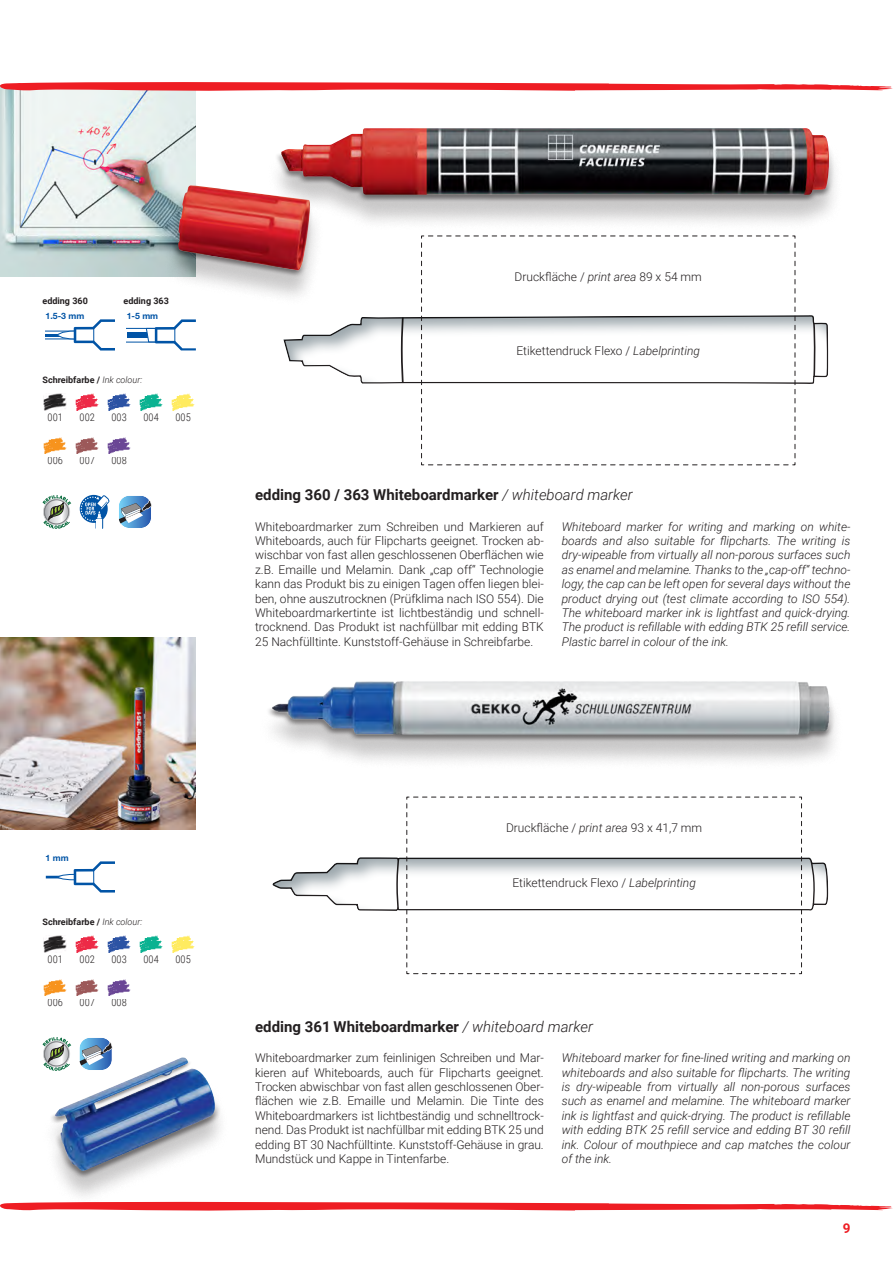
<style>
.page{position:relative;width:893px;height:1263px;background:#fff}
.page>*{position:absolute;margin:0;border:0;box-sizing:border-box;transform-origin:0 0}
.t1{font:700 15px "Roboto";color:#231f20}
.t2{font:700 13.5px "Roboto";color:#ee1d23}
.t3{font:300 12px/14.4px "Roboto";color:#231f20;text-align:justify}
.t4{font:italic 300 12px/14.4px "Roboto";color:#231f20;text-align:justify}
.t5{font:300 10.5px "Roboto Condensed";color:#231f20}
.t6{font:700 9px "Roboto";color:#231f20}
.t7{font:700 8.7px "Helvetica Neue LTW1 G";color:#0154a6}
.s1{font-weight:300;font-style:italic}
.s2{font-style:italic}
</style>
<div class="page">
<img style="left:0;top:91px;width:196px;height:185px">
<img style="left:0;top:638px;width:196px;height:191px">
<div style="left:274px;top:143px;width:562px;height:60px;background:#231f20;opacity:.5"></div>
<img style="left:281px;top:128px;width:548px;height:67px">
<div style="left:258px;top:688px;width:586px;height:81px;background:#231f20;opacity:.25"></div>
<img style="left:266px;top:681px;width:565px;height:72px">
<div style="left:41px;top:1064px;width:189px;height:142px;background:#231f20;opacity:.25"></div>
<div style="left:48px;top:1059px;width:174px;height:120px;background:#231f20;opacity:.5"></div>
<img style="left:54px;top:1057px;width:161px;height:114px">
<svg style="left:272px;top:857px;width:556px;height:54px"></svg>
<svg style="left:406px;top:796px;width:396px;height:178px"></svg>
<svg style="left:127px;top:186px;width:701px;height:279px"></svg>
<svg style="left:46px;top:319px;width:69px;height:31px"></svg>
<img style="left:44px;top:394px;width:23px;height:17px">
<img style="left:76px;top:394px;width:23px;height:17px">
<div style="left:106px;top:391px;width:26px;height:22px;background:#fff"></div>
<img style="left:108px;top:394px;width:23px;height:17px">
<div style="left:138px;top:391px;width:26px;height:22px;background:#fff"></div>
<img style="left:140px;top:394px;width:23px;height:17px">
<div style="left:170px;top:391px;width:26px;height:22px;background:#fff"></div>
<img style="left:171px;top:394px;width:24px;height:17px">
<img style="left:44px;top:437px;width:23px;height:17px">
<img style="left:76px;top:437px;width:23px;height:17px">
<div style="left:106px;top:435px;width:26px;height:21px;background:#fff"></div>
<img style="left:108px;top:437px;width:23px;height:17px">
<svg style="left:80px;top:495px;width:29px;height:34px"></svg>
<svg style="left:119px;top:496px;width:33px;height:32px"></svg>
<svg style="left:43px;top:495px;width:28px;height:34px"></svg>
<img style="left:44px;top:936px;width:23px;height:17px">
<img style="left:76px;top:936px;width:23px;height:17px">
<img style="left:108px;top:936px;width:23px;height:17px">
<img style="left:140px;top:936px;width:23px;height:17px">
<img style="left:171px;top:936px;width:24px;height:17px">
<img style="left:44px;top:979px;width:23px;height:17px">
<img style="left:76px;top:979px;width:23px;height:17px">
<img style="left:108px;top:979px;width:23px;height:17px">
<svg style="left:46px;top:861px;width:69px;height:31px"></svg>
<svg style="left:79px;top:1038px;width:34px;height:33px"></svg>
<svg style="left:43px;top:1037px;width:28px;height:34px"></svg>
<svg style="left:0;top:1202px;width:893px;height:8px"></svg>
<svg style="left:0;top:82px;width:893px;height:9px"></svg>
<p class="t6" style="left:43px;top:295px;width:47px">edding 360</p>
<p class="t6" style="left:124px;top:295px;width:47px">edding 363</p>
<p class="t7" style="left:46px;top:311px;width:40px">1.5-3 mm</p>
<p class="t7" style="left:127px;top:311px;width:33px">1-5 mm</p>
<p class="t6" style="left:43px;top:373px;width:101px">Schreibfarbe / <span class="s1">Ink colour:</span></p>
<p class="t5" style="left:48px;top:410px;width:17px">001</p>
<p class="t5" style="left:80px;top:410px;width:17px">002</p>
<p class="t5" style="left:112px;top:410px;width:17px">003</p>
<p class="t5" style="left:144px;top:410px;width:17px">004</p>
<p class="t5" style="left:175px;top:410px;width:17px">005</p>
<p class="t5" style="left:48px;top:453px;width:17px">006</p>
<p class="t5" style="left:80px;top:453px;width:17px">007</p>
<p class="t5" style="left:112px;top:453px;width:17px">008</p>
<p class="t3" style="left:515px;top:269px;width:189px">Druckfläche / <span class="s2">print area</span> 89 x 54 mm</p>
<p class="t3" style="left:516px;top:343px;width:185px">Etikettendruck Flexo / <span class="s2">Labelprinting</span></p>
<p class="t1" style="left:255px;top:484px;width:379px">edding 360 / 363 Whiteboardmarker <span class="s1">/ whiteboard marker</span></p>
<p class="t3" style="left:255px;top:519px;width:290px">Whiteboardmarker zum Schreiben und Markieren auf Whiteboards, auch für Flipcharts geeignet. Trocken ab&shy;wischbar von fast allen geschlossenen Oberflächen wie z.B. Emaille und Melamin. Dank „cap off“ Technologie kann das Produkt bis zu einigen Tagen offen liegen blei&shy;ben, ohne auszutrocknen (Prüfklima nach ISO 554). Die Whiteboardmarkertinte ist lichtbeständig und schnell&shy;trocknend. Das Produkt ist nachfüllbar mit edding BTK 25 Nachfülltinte. Kunststoff-Gehäuse in Schreibfarbe.</p>
<p class="t4" style="left:562px;top:519px;width:290px">Whiteboard marker for writing and marking on white&shy;boards and also suitable for flipcharts. The writing is dry-wipeable from virtually all non-porous surfaces such as enamel and melamine. Thanks to the „cap-off“ techno&shy;logy, the cap can be left open for several days without the product drying out (test climate according to ISO 554).<br>The whiteboard marker ink is lightfast and quick-drying.<br>The product is refillable with edding BTK 25 refill service.<br>Plastic barrel in colour of the ink.</p>
<p class="t7" style="left:46px;top:853px;width:25px">1 mm</p>
<p class="t6" style="left:43px;top:915px;width:101px">Schreibfarbe / <span class="s1">Ink colour:</span></p>
<p class="t5" style="left:48px;top:952px;width:17px">001</p>
<p class="t5" style="left:80px;top:952px;width:17px">002</p>
<p class="t5" style="left:112px;top:952px;width:17px">003</p>
<p class="t5" style="left:144px;top:952px;width:17px">004</p>
<p class="t5" style="left:175px;top:952px;width:17px">005</p>
<p class="t5" style="left:48px;top:995px;width:17px">006</p>
<p class="t5" style="left:80px;top:995px;width:17px">007</p>
<p class="t5" style="left:112px;top:995px;width:17px">008</p>
<p class="t3" style="left:506px;top:820px;width:198px">Druckfläche / <span class="s2">print area</span> 93 x 41,7 mm</p>
<p class="t3" style="left:512px;top:875px;width:185px">Etikettendruck Flexo / <span class="s2">Labelprinting</span></p>
<p class="t1" style="left:255px;top:1016px;width:339px">edding 361 Whiteboardmarker <span class="s1">/ whiteboard marker</span></p>
<p class="t3" style="left:255px;top:1050px;width:290px">Whiteboardmarker zum feinlinigen Schreiben und Mar&shy;kieren auf Whiteboards, auch für Flipcharts geeignet.<br>Trocken abwischbar von fast allen geschlossenen Ober&shy;flächen wie z.B. Emaille und Melamin. Die Tinte des Whiteboardmarkers ist lichtbeständig und schnelltrock&shy;nend. Das Produkt ist nachfüllbar mit edding BTK 25 und edding BT 30 Nachfülltinte. Kunststoff-Gehäuse in grau.<br>Mundstück und Kappe in Tintenfarbe.</p>
<p class="t4" style="left:562px;top:1050px;width:290px">Whiteboard marker for fine-lined writing and marking on whiteboards and also suitable for flipcharts. The writing is dry-wipeable from virtually all non-porous surfaces such as enamel and melamine. The whiteboard marker ink is lightfast and quick-drying. The product is refillable with edding BTK 25 refill service and edding BT 30 refill ink. Colour of mouthpiece and cap matches the colour of the ink.</p>
<p class="t2" style="left:843px;top:1218px;width:9px">9</p>
</div>
